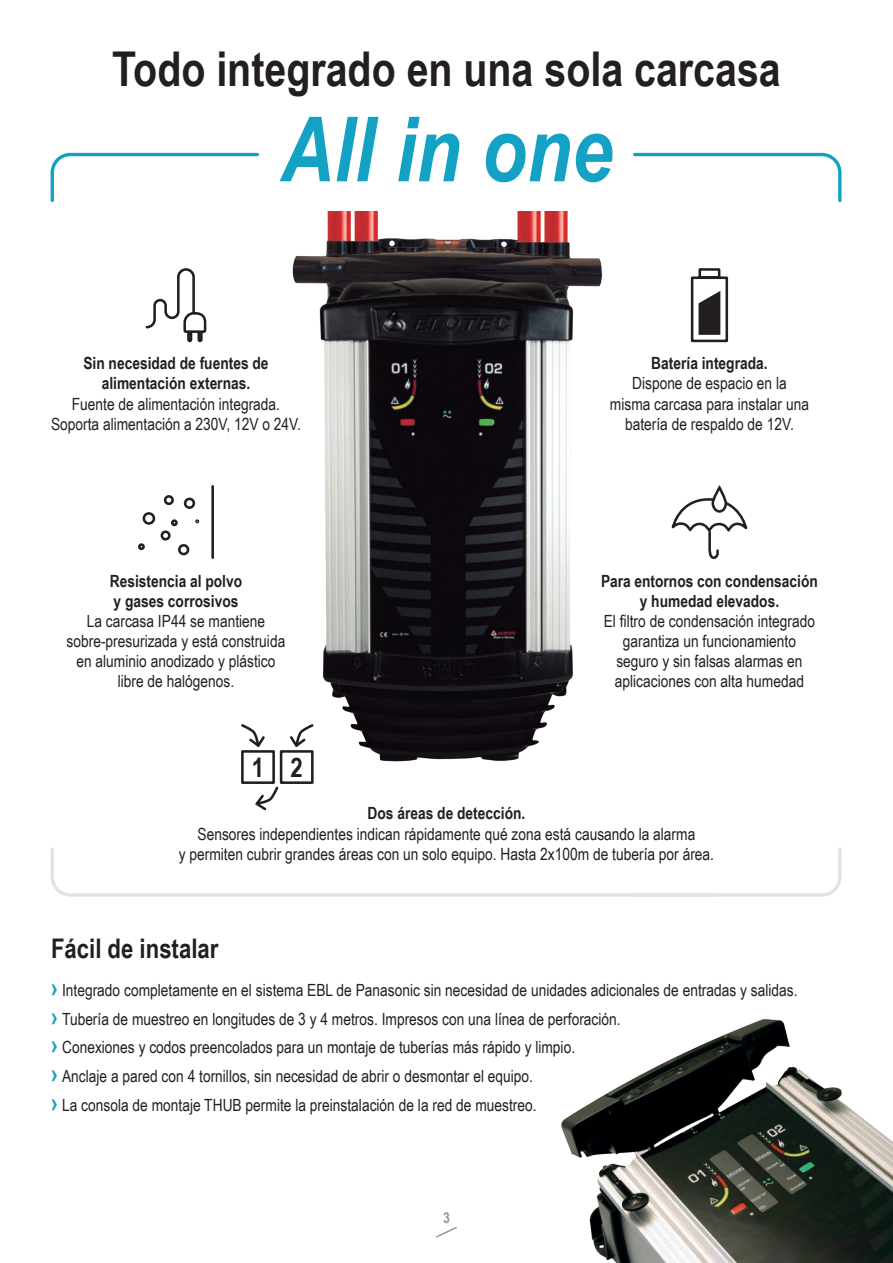
<style>
.page{position:relative;width:893px;height:1263px;background:#fff}
.page>*{position:absolute;margin:0;border:0;box-sizing:border-box;transform-origin:0 0}
.t1{font:italic 700 90px "Arial Narrow";color:#13a1c4}
.t2{font:700 48px "Arial Narrow";color:#231f20}
.t3{font:700 27px "Arial Narrow";color:#231f20}
.t4{font:16.8px/20.1px "Arial Narrow";color:#231f20;text-align:center}
.t5{font:700 16.8px/20.1px "Arial Narrow";color:#231f20;text-align:center}
.t6{font:700 15px "Arial Narrow";color:#939598}
.s1{font-weight:700;font-size:24px;color:#13a1c4}
</style>
<div class="page">
<svg style="left:50px;top:152px;width:210px;height:51px"></svg>
<svg style="left:633px;top:152px;width:209px;height:51px"></svg>
<svg style="left:50px;top:847px;width:792px;height:50px"></svg>
<img style="left:561px;top:1019px;width:332px;height:244px">
<svg style="left:145px;top:268px;width:62px;height:75px"></svg>
<svg style="left:690px;top:268px;width:39px;height:75px"></svg>
<svg style="left:671px;top:485px;width:77px;height:74px"></svg>
<hr style="left:211px;top:486px;width:3px;height:72px;background:#231f20">
<div style="left:164px;top:495px;width:10px;height:10px;border:3px solid #231f20;border-radius:50%"></div>
<div style="left:161px;top:530px;width:10px;height:10px;border:3px solid #231f20;border-radius:50%"></div>
<div style="left:143px;top:512px;width:12px;height:13px;border:3px solid #231f20;border-radius:50%"></div>
<div style="left:171px;top:519px;width:7px;height:7px;border:3px solid #231f20;border-radius:50%"></div>
<div style="left:138px;top:543px;width:7px;height:7px;border:3px solid #231f20;border-radius:50%"></div>
<div style="left:184px;top:498px;width:11px;height:11px;border:3px solid #231f20;border-radius:50%"></div>
<div style="left:178px;top:544px;width:11px;height:11px;border:3px solid #231f20;border-radius:50%"></div>
<svg style="left:195px;top:519px;width:4px;height:4px"></svg>
<img style="left:292px;top:212px;width:310px;height:549px">
<div style="left:280px;top:750px;width:34px;height:34px;border:3px solid #231f20"></div>
<div style="left:241px;top:750px;width:34px;height:34px;border:3px solid #231f20"></div>
<svg style="left:241px;top:724px;width:24px;height:23px"></svg>
<svg style="left:290px;top:723px;width:25px;height:26px"></svg>
<svg style="left:255px;top:786px;width:24px;height:25px"></svg>
<svg style="left:436px;top:1226px;width:21px;height:12px"></svg>
<h2 class="t2" style="left:112px;top:33px;width:670px">Todo integrado en una sola carcasa</h2>
<h1 class="t1" style="left:280px;top:82px;width:334px">All in one</h1>
<p class="t5" style="left:83px;top:352px;width:187px">Sin necesidad de fuentes de alimentación externas.</p>
<p class="t4" style="left:51px;top:393px;width:251px">Fuente de alimentación integrada.<br>Soporta alimentación a 230V, 12V o 24V.</p>
<p class="t5" style="left:110px;top:570px;width:134px;text-align:left">Resistencia al polvo y gases corrosivos</p>
<p class="t4" style="left:67px;top:610px;width:220px">La carcasa IP44 se mantiene sobre-presurizada y está construida en aluminio anodizado y plástico libre de halógenos.</p>
<h3 class="t3" style="left:252px;top:747px;width:53px">1 2</h3>
<p class="t5" style="left:651px;top:352px;width:118px">Batería integrada.</p>
<p class="t4" style="left:610px;top:373px;width:201px">Dispone de espacio en la misma carcasa para instalar una batería de respaldo de 12V.</p>
<p class="t5" style="left:601px;top:570px;width:218px">Para entornos con condensación y humedad elevados.</p>
<p class="t4" style="left:604px;top:610px;width:213px">El filtro de condensación integrado garantiza un funcionamiento seguro y sin falsas alarmas en aplicaciones con alta humedad</p>
<p class="t5" style="left:368px;top:802px;width:159px">Dos áreas de detección.</p>
<p class="t4" style="left:179px;top:823px;width:537px">Sensores independientes indican rápidamente qué zona está causando la alarma<br>y permiten cubrir grandes áreas con un solo equipo. Hasta 2x100m de tubería por área.</p>
<h3 class="t3" style="left:51px;top:928px;width:169px">Fácil de instalar</h3>
<p class="t4" style="left:51px;top:975px;width:748px;line-height:28.8px;text-align:left"><span class="s1">›</span> Integrado completamente en el sistema EBL de Panasonic sin necesidad de unidades adicionales de entradas y salidas. <span class="s1">›</span> Tubería de muestreo en longitudes de 3 y 4 metros. Impresos con una línea de perforación.<br><span class="s1">›</span> Conexiones y codos preencolados para un montaje de tuberías más rápido y limpio.<br><span class="s1">›</span> Anclaje a pared con 4 tornillos, sin necesidad de abrir o desmontar el equipo.<br><span class="s1">›</span> La consola de montaje THUB permite la preinstalación de la red de muestreo.</p>
<p class="t6" style="left:443px;top:1206px;width:8px">3</p>
</div>
